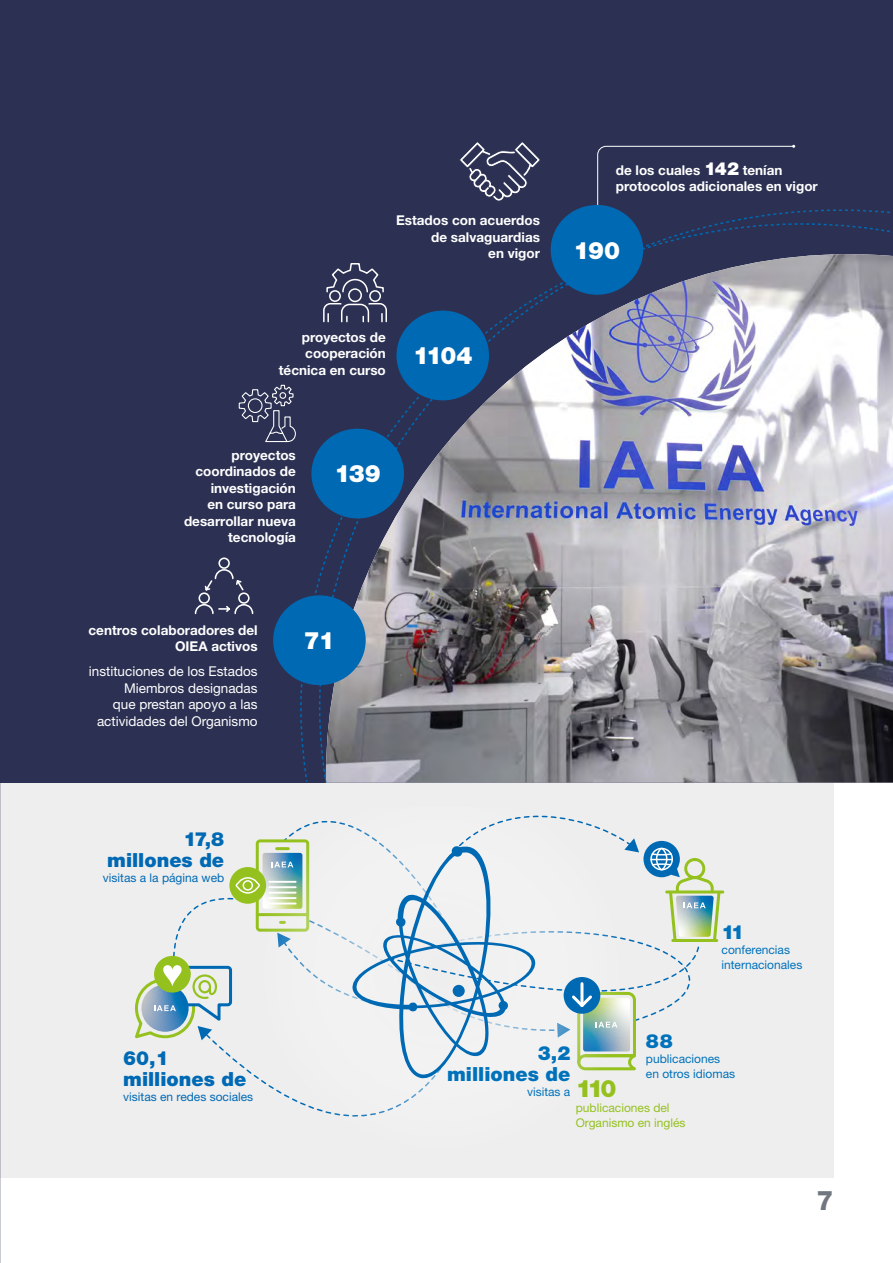
<style>
.page{position:relative;width:893px;height:1263px;background:#fff}
.page>*{position:absolute;margin:0;border:0;box-sizing:border-box;transform-origin:0 0}
.t1{font:800 27px "Helvetica Neue LTW1 G";color:#707781}
.t2{font:900 24px "Helvetica Neue LTW1 G";letter-spacing:-.05em;color:#fff}
.t3{font:900 24px "Helvetica Neue LTW1 G";color:#95c11f}
.t4{font:900 19.5px/21px "Helvetica Neue LTW1 G";color:#0069b4;text-align:right}
.t5{font:900 19.5px/21px "Helvetica Neue LTW1 G";color:#0072bb;text-align:right}
.t6{font:700 13.5px/16.5px "Helvetica Neue LTW1 G";color:#fff;text-align:right}
.t7{font:13.5px/16.5px "Helvetica Neue LTW1 G";color:#fff;text-align:right}
.t8{font:12px/15px "Helvetica Neue LTW1 G";color:#0072bb}
.t9{font:12px "Helvetica Neue LTW1 G";color:#0069b4}
.t10{font:12px/15px "Helvetica Neue LTW1 G";color:#95c11f}
.s1{font-weight:900;font-size:18px}
</style>
<div class="page">
<div style="left:0;top:60px;width:833px;height:1118px;background:#eee"></div>
<div style="left:0;top:0;width:893px;height:782px;background:#2c3153"></div>
<svg style="left:318px;top:209px;width:575px;height:575px"></svg>
<div style="left:551px;top:205px;width:92px;height:90px;background:#0069b4;border-radius:50%"></div>
<div style="left:396px;top:311px;width:93px;height:89px;background:#0069b4;border-radius:50%"></div>
<div style="left:311px;top:429px;width:93px;height:89px;background:#0069b4;border-radius:50%"></div>
<div style="left:273px;top:595px;width:93px;height:90px;background:#0069b4;border-radius:50%"></div>
<svg style="left:597px;top:145px;width:198px;height:61px"></svg>
<svg style="left:460px;top:142px;width:80px;height:59px"></svg>
<svg style="left:322px;top:262px;width:66px;height:61px"></svg>
<svg style="left:135px;top:815px;width:589px;height:302px"></svg>
<hr style="left:580px;top:984px;width:3px;height:21px;background:#fff">
<svg style="left:194px;top:557px;width:60px;height:58px"></svg>
<svg style="left:238px;top:384px;width:58px;height:59px"></svg>
<p class="t6" style="left:396px;top:212px;width:145px">Estados con acuerdos de salvaguardias<br>en vigor</p>
<p class="t6" style="left:279px;top:329px;width:108px">proyectos de cooperación técnica en curso</p>
<h2 class="t2" style="left:413px;top:341px;width:61px">1104</h2>
<p class="t6" style="left:184px;top:446px;width:113px">proyectos coordinados de investigación<br>en curso para desarrollar nueva tecnología</p>
<h2 class="t2" style="left:335px;top:459px;width:48px">139</h2>
<p class="t6" style="left:89px;top:622px;width:171px">centros colaboradores del<br>OIEA activos</p>
<p class="t7" style="left:89px;top:663px;width:170px">instituciones de los Estados<br>Miembros designadas<br>que prestan apoyo a las actividades del Organismo</p>
<h2 class="t2" style="left:304px;top:626px;width:33px">71</h2>
<p class="t6" style="left:616px;top:161px;width:204px;text-align:left">de los cuales <span class="s1">142</span> tenían protocolos adicionales en vigor</p>
<h2 class="t2" style="left:574px;top:236px;width:48px">190</h2>
<h3 class="t4" style="left:107px;top:829px;width:119px">17,8 millones de</h3>
<p class="t9" style="left:103px;top:870px;width:123px">visitas a la página web</p>
<h3 class="t4" style="left:123px;top:1047px;width:125px;text-align:left">60,1 milliones de</h3>
<p class="t9" style="left:123px;top:1089px;width:132px">visitas en redes sociales</p>
<h3 class="t5" style="left:722px;top:921px;width:24px">11</h3>
<p class="t8" style="left:722px;top:942px;width:82px">conferencias internacionales</p>
<h3 class="t5" style="left:646px;top:1030px;width:28px">88</h3>
<p class="t8" style="left:646px;top:1051px;width:91px">publicaciones en otros idiomas</p>
<h3 class="t5" style="left:447px;top:1042px;width:125px">3,2 milliones de</h3>
<p class="t8" style="left:527px;top:1084px;width:45px">visitas a</p>
<h2 class="t3" style="left:576px;top:1074px;width:42px">110</h2>
<p class="t10" style="left:576px;top:1100px;width:111px">publicaciones del<br>Organismo en inglés</p>
<h1 class="t1" style="left:816px;top:1184px;width:19px">7</h1>
</div>
